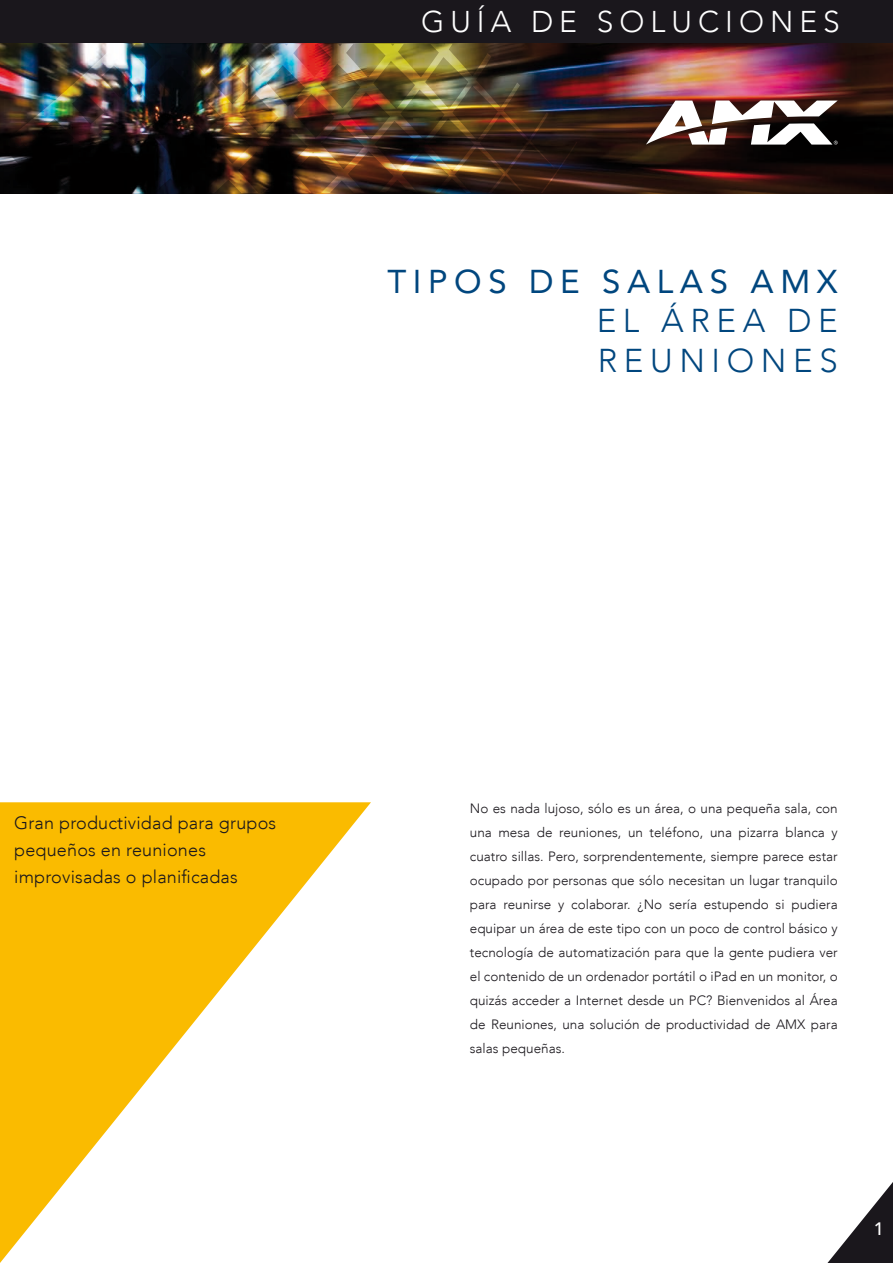
<style>
.page{position:relative;width:893px;height:1263px;background:#fff}
.page>*{position:absolute;margin:0;border:0;box-sizing:border-box;transform-origin:0 0}
.t1{font:300 33px/39.6px "Avenir LT";letter-spacing:.2em;color:#00467e}
.t2{font:33px "Avenir LT";letter-spacing:.2em;color:#00467e}
.t3{font:300 30px "Avenir LT";letter-spacing:.2em;color:#fff}
.t4{font:300 18px/27px "Avenir LT";letter-spacing:.01em;color:#1a171c}
.t5{font:500 18px "Avenir LT";color:#fff}
.t6{font:300 13.5px/24px "Avenir LT";color:#1a171c;text-align:justify}
</style>
<div class="page">
<div style="left:0;top:0;width:893px;height:44px;background:#1a171c"></div>
<img style="left:577px;top:44px;width:316px;height:149px">
<img style="left:0;top:44px;width:577px;height:149px">
<svg style="left:646px;top:101px;width:192px;height:44px"></svg>
<svg style="left:0;top:802px;width:371px;height:461px;fill:#fabb00"></svg>
<svg style="left:827px;top:1182px;width:66px;height:81px"></svg>
<h2 class="t3" style="left:421px;top:4px;width:420px">Guía de soluci on es</h2>
<h1 class="t2" style="left:387px;top:262px;width:452px">TIPOS DE SALAS AMX</h1>
<h1 class="t1" style="left:597px;top:301px;width:242px">El ár ea de r euni on es</h1>
<h3 class="t4" style="left:14px;top:809px;width:263px">Gran productividad para grupos pequeños en reuniones improvisadas o planificadas</h3>
<p class="t6" style="left:470px;top:796px;width:369px">No es nada lujoso, sólo es un área, o una pequeña sala, con una mesa de reuniones, un teléfono, una pizarra blanca y cuatro sillas. Pero, sorprendentemente, siempre parece estar ocupado por personas que sólo necesitan un lugar tranquilo para reunirse y colaborar. ¿No sería estupendo si pudiera equipar un área de este tipo con un poco de control básico y tecnología de automatización para que la gente pudiera ver el contenido de un ordenador portátil o iPad en un monitor, o quizás acceder a Internet desde un PC? Bienvenidos al Área de Reuniones, una solución de productividad de AMX para salas pequeñas.</p>
<h3 class="t5" style="left:874px;top:1218px;width:12px">1</h3>
</div>
